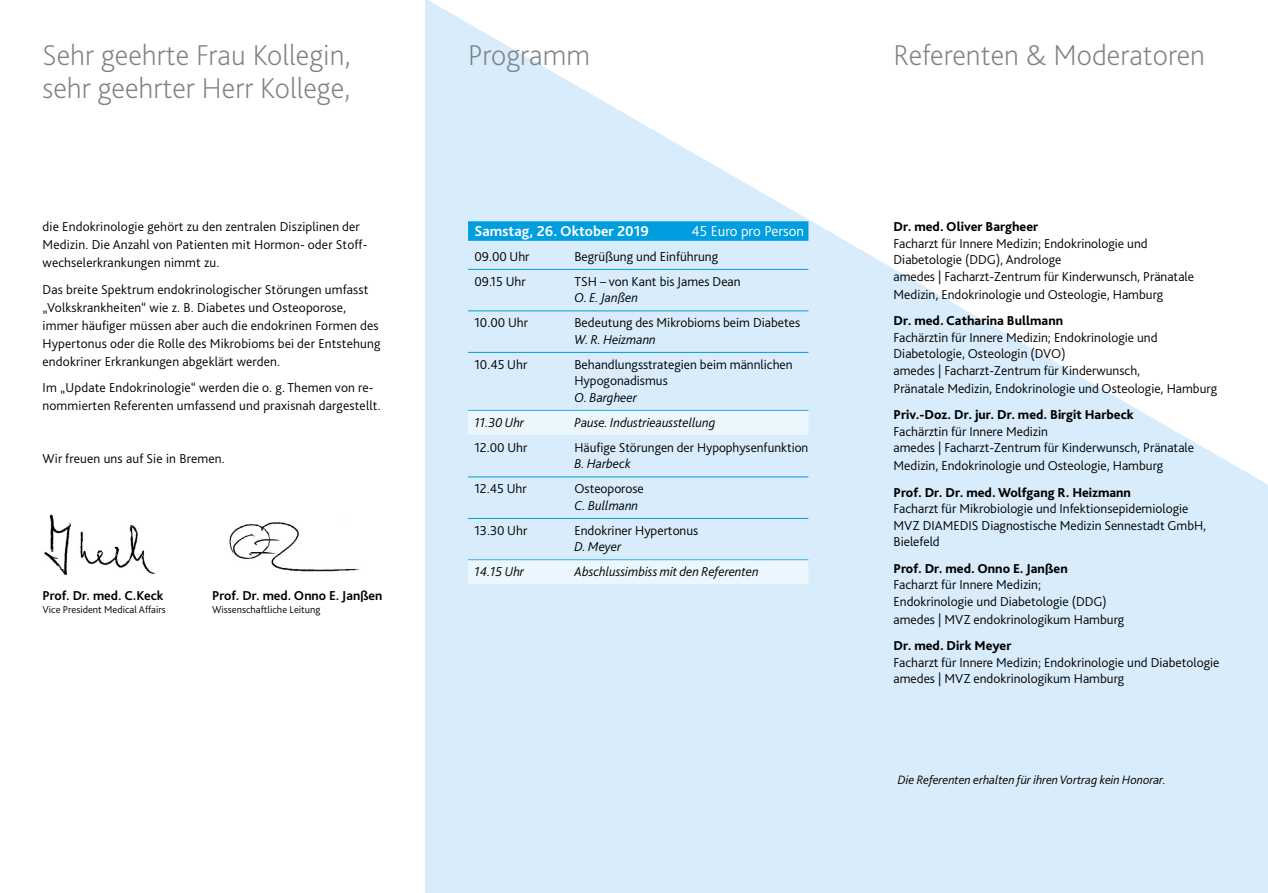
<style>
.page{position:relative;width:1268px;height:893px;background:#fff}
.page>*{position:absolute;margin:0;border:0;box-sizing:border-box;transform-origin:0 0}
.t1{font:200 30px/33px "Bliss Pro";color:#7d8386}
.t2{font:700 15px "Bliss Pro";color:#fff}
.t3{font:300 15px "Bliss Pro";color:#fff}
.t4{font:300 13.5px/16.5px "Bliss Pro";color:#000}
.t5{font:800 13.5px "Bliss Pro";color:#000}
.t6{font:italic 300 13.5px "Bliss Pro";color:#000}
.t7{font:700 13.5px "Bliss Pro";color:#000}
.t8{font:italic 300 12.75px "Bliss Pro";color:#000}
.t9{font:300 10.5px "Bliss Pro";color:#000}
.s1{font-style:italic}
</style>
<div class="page">
<div style="left:425px;top:0;width:842px;height:893px;background:#d8ecfb"></div>
<svg style="left:429px;top:0;width:838px;height:484px;fill:#fff"></svg>
<div style="left:468px;top:221px;width:340px;height:20px;background:#009ddf"></div>
<hr style="left:468px;top:269px;width:340px;height:1px;background:#009ddf">
<hr style="left:468px;top:310px;width:340px;height:1px;background:#009ddf">
<hr style="left:468px;top:352px;width:340px;height:1px;background:#009ddf">
<hr style="left:468px;top:410px;width:340px;height:1px;background:#009ddf">
<div style="left:468px;top:411px;width:340px;height:24px;background:#ecf6fd"></div>
<hr style="left:468px;top:477px;width:340px;height:1px;background:#009ddf">
<hr style="left:468px;top:518px;width:340px;height:1px;background:#009ddf">
<div style="left:468px;top:560px;width:340px;height:24px;background:#ecf6fd"></div>
<img style="left:44px;top:514px;width:111px;height:62px">
<img style="left:229px;top:522px;width:131px;height:50px">
<h1 class="t1" style="left:43px;top:39px;width:309px">Sehr geehrte Frau Kollegin, sehr geehrter Herr Kollege,</h1>
<p class="t4" style="left:43px;top:218px;width:326px;line-height:18px">die Endokrinologie gehört zu den zentralen Disziplinen der<br>Medizin. Die Anzahl von Patienten mit Hormon- oder Stoff&shy;wechselerkrankungen nimmt zu.</p>
<p class="t4" style="left:43px;top:280px;width:339px;line-height:18px">Das breite Spektrum endokrinologischer Störungen umfasst „Volkskrankheiten“ wie z. B. Diabetes und Osteoporose, immer häufiger müssen aber auch die endokrinen Formen des Hypertonus oder die Rolle des Mikrobioms bei der Entstehung endokriner Erkrankungen abgeklärt werden.</p>
<p class="t4" style="left:43px;top:379px;width:339px;line-height:18px">Im „Update Endokrinologie“ werden die o. g. Themen von re&shy;nommierten Referenten umfassend und praxisnah dargestellt.</p>
<p class="t4" style="left:43px;top:450px;width:184px">Wir freuen uns auf Sie in Bremen.</p>
<p class="t7" style="left:43px;top:587px;width:122px">Prof. Dr. med. C.Keck</p>
<p class="t7" style="left:212px;top:587px;width:172px">Prof. Dr. med. Onno E. Janßen</p>
<p class="t9" style="left:43px;top:603px;width:125px">Vice President Medical Affairs</p>
<p class="t9" style="left:212px;top:603px;width:110px">Wissenschaftliche Leitung</p>
<h1 class="t1" style="left:468px;top:39px;width:123px">Programm</h1>
<h1 class="t1" style="left:893px;top:39px;width:313px">Referenten &amp; Moderatoren</h1>
<p class="t2" style="left:474px;top:221px;width:176px">Samstag, 26. Oktober 2019</p>
<p class="t3" style="left:691px;top:221px;width:114px">45 Euro pro Person</p>
<p class="t4" style="left:474px;top:248px;width:57px">09.00 Uhr</p>
<p class="t4" style="left:574px;top:248px;width:145px">Begrüßung und Einführung</p>
<p class="t4" style="left:474px;top:273px;width:53px">09.15 Uhr</p>
<p class="t4" style="left:574px;top:273px;width:168px">TSH <span class="s1">–</span> von Kant bis James Dean<br><span class="s1">O. E. Janßen</span></p>
<p class="t4" style="left:474px;top:314px;width:55px">10.00 Uhr</p>
<p class="t4" style="left:574px;top:314px;width:227px">Bedeutung des Mikrobioms beim Diabetes</p>
<p class="t6" style="left:574px;top:331px;width:83px">W. R. Heizmann</p>
<p class="t4" style="left:474px;top:356px;width:54px">10.45 Uhr</p>
<p class="t4" style="left:574px;top:356px;width:220px">Behandlungsstrategien beim männlichen<br>Hypogonadismus</p>
<p class="t6" style="left:574px;top:389px;width:64px">O. Bargheer</p>
<p class="t6" style="left:474px;top:414px;width:51px">11.30 Uhr</p>
<p class="t6" style="left:574px;top:414px;width:142px">Pause. Industrieausstellung</p>
<p class="t4" style="left:474px;top:439px;width:54px">12.00 Uhr</p>
<p class="t4" style="left:574px;top:439px;width:235px">Häufige Störungen der Hypophysenfunktion</p>
<p class="t6" style="left:574px;top:455px;width:58px">B. Harbeck</p>
<p class="t4" style="left:474px;top:480px;width:54px">12.45 Uhr</p>
<p class="t4" style="left:574px;top:480px;width:71px">Osteoporose</p>
<p class="t6" style="left:574px;top:497px;width:65px">C. Bullmann</p>
<p class="t4" style="left:474px;top:522px;width:54px">13.30 Uhr</p>
<p class="t4" style="left:574px;top:522px;width:125px">Endokriner Hypertonus</p>
<p class="t6" style="left:574px;top:538px;width:48px">D. Meyer</p>
<p class="t6" style="left:474px;top:563px;width:51px">14.15 Uhr</p>
<p class="t6" style="left:574px;top:563px;width:186px">Abschlussimbiss mit den Referenten</p>
<p class="t5" style="left:893px;top:218px;width:146px">Dr. med. Oliver Bargheer</p>
<p class="t4" style="left:893px;top:235px;width:302px">Facharzt für Innere Medizin; Endokrinologie und<br>Diabetologie (DDG), Androloge<br>amedes | Facharzt-Zentrum für Kinderwunsch, Pränatale</p>
<p class="t4" style="left:893px;top:286px;width:271px">Medizin, Endokrinologie und Osteologie, Hamburg</p>
<p class="t5" style="left:893px;top:312px;width:171px">Dr. med. Catharina Bullmann</p>
<p class="t4" style="left:893px;top:329px;width:265px">Fachärztin für Innere Medizin; Endokrinologie und<br>Diabetologie, Osteologin (DVO)<br>amedes | Facharzt-Zentrum für Kinderwunsch,</p>
<p class="t4" style="left:893px;top:380px;width:325px">Pränatale Medizin, Endokrinologie und Osteologie, Hamburg</p>
<p class="t5" style="left:893px;top:406px;width:242px">Priv.-Doz. Dr. jur. Dr. med. Birgit Harbeck</p>
<p class="t4" style="left:893px;top:423px;width:302px">Fachärztin für Innere Medizin<br>amedes | Facharzt-Zentrum für Kinderwunsch, Pränatale</p>
<p class="t4" style="left:893px;top:458px;width:271px">Medizin, Endokrinologie und Osteologie, Hamburg</p>
<p class="t5" style="left:893px;top:484px;width:239px">Prof. Dr. Dr. med. Wolfgang R. Heizmann</p>
<p class="t4" style="left:893px;top:501px;width:314px">Facharzt für Mikrobiologie und Infektionsepidemiologie<br>MVZ DIAMEDIS Diagnostische Medizin Sennestadt GmbH,<br>Bielefeld</p>
<p class="t5" style="left:893px;top:560px;width:176px">Prof. Dr. med. Onno E. Janßen</p>
<p class="t4" style="left:893px;top:577px;width:215px">Facharzt für Innere Medizin;<br>Endokrinologie und Diabetologie (DDG)</p>
<p class="t4" style="left:893px;top:611px;width:232px">amedes | MVZ endokrinologikum Hamburg</p>
<p class="t5" style="left:893px;top:637px;width:119px">Dr. med. Dirk Meyer</p>
<p class="t4" style="left:893px;top:654px;width:327px">Facharzt für Innere Medizin; Endokrinologie und Diabetologie amedes | MVZ endokrinologikum Hamburg</p>
<p class="t8" style="left:897px;top:772px;width:270px">Die Referenten erhalten für ihren Vortrag kein Honorar.</p>
</div>
